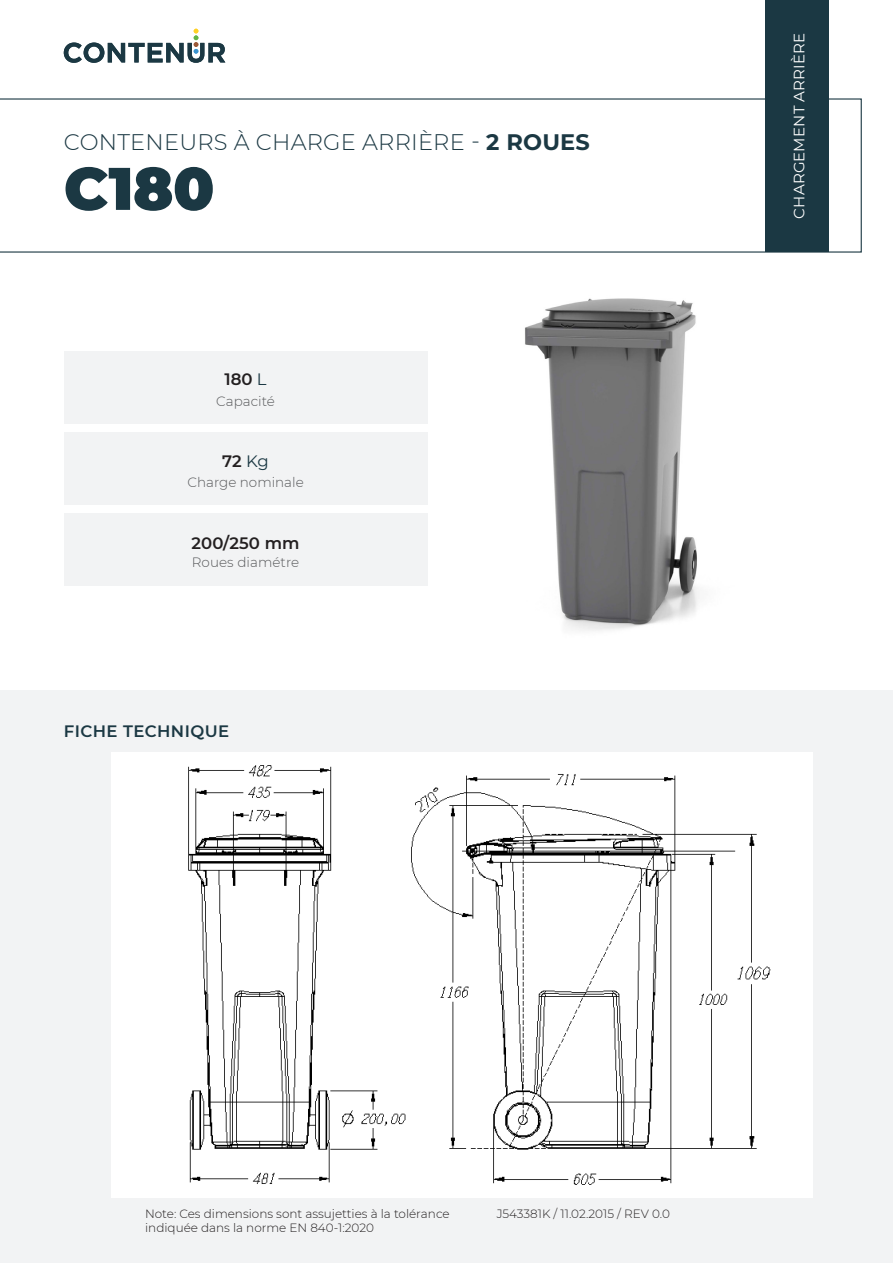
<style>
.page{position:relative;width:893px;height:1263px;background:#fff}
.page>*{position:absolute;margin:0;border:0;box-sizing:border-box;transform-origin:0 0}
.t1{font:900 60px "Montserrat";color:#1b3843}
.t2{font:300 22.5px "Montserrat";letter-spacing:.01em;color:#1b3843}
._02_TEX_GENERAL{font:600 16.5px "Montserrat";letter-spacing:.005em;color:#231f20}
._03_Subtitulares{font:600 16.5px "Montserrat";letter-spacing:.025em;color:#1b3843}
.t3{font:15px "Montserrat";letter-spacing:.01em;color:#fff}
._02_TEX_GENERAL-2{font:300 13.5px "Montserrat";color:#57585a}
.t4{font:300 12px "Montserrat";color:#231f20}
.s1{font-weight:700}
.s2{font-weight:400;color:#1b3843}
</style>
<div class="page">
<svg style="left:0;top:98px;width:862px;height:155px"></svg>
<div style="left:765px;top:0;width:64px;height:252px;background:#1b3843"></div>
<div style="left:0;top:691px;width:893px;height:572px;background:#f2f3f4"></div>
<img style="left:525px;top:298px;width:174px;height:333px">
<div style="left:64px;top:352px;width:363px;height:72px;background:#f2f3f4"></div>
<div style="left:64px;top:433px;width:363px;height:72px;background:#f2f3f4"></div>
<div style="left:64px;top:514px;width:363px;height:72px;background:#f2f3f4"></div>
<svg style="left:64px;top:29px;width:161px;height:34px"></svg>
<img style="left:112px;top:753px;width:700px;height:444px">
<h2 class="t2" style="left:64px;top:127px;width:528px">CONTENEURS À CHARGE ARRIÈRE - <span class="s1">2 ROUES</span></h2>
<h1 class="t1" style="left:64px;top:143px;width:152px">C180</h1>
<p class="_02_TEX_GENERAL" style="left:224px;top:368px;width:44px">180 <span class="s2">L</span></p>
<p class="_02_TEX_GENERAL-2" style="left:216px;top:392px;width:60px">Capacité</p>
<p class="_02_TEX_GENERAL" style="left:222px;top:449px;width:48px">72 <span class="s2">Kg</span></p>
<p class="_02_TEX_GENERAL-2" style="left:187px;top:473px;width:118px">Charge nominale</p>
<p class="_02_TEX_GENERAL" style="left:192px;top:531px;width:109px">200/250 mm</p>
<p class="_02_TEX_GENERAL-2" style="left:192px;top:553px;width:109px">Roues diamétre</p>
<p class="_03_Subtitulares" style="left:64px;top:719px;width:167px">FICHE TECHNIQUE</p>
<p class="t3" style="left:789px;top:219px;width:187px;rotate:-90deg">CHARGEMENT ARRIÈRE</p>
<p class="t4" style="left:145px;top:1205px;width:306px">Note: Ces dimensions sont assujetties à la tolérance</p>
<p class="t4" style="left:145px;top:1220px;width:230px">indiquée dans la norme EN 840-1:2020</p>
<p class="t4" style="left:497px;top:1205px;width:175px">J543381K / 11.02.2015 / REV 0.0</p>
</div>
